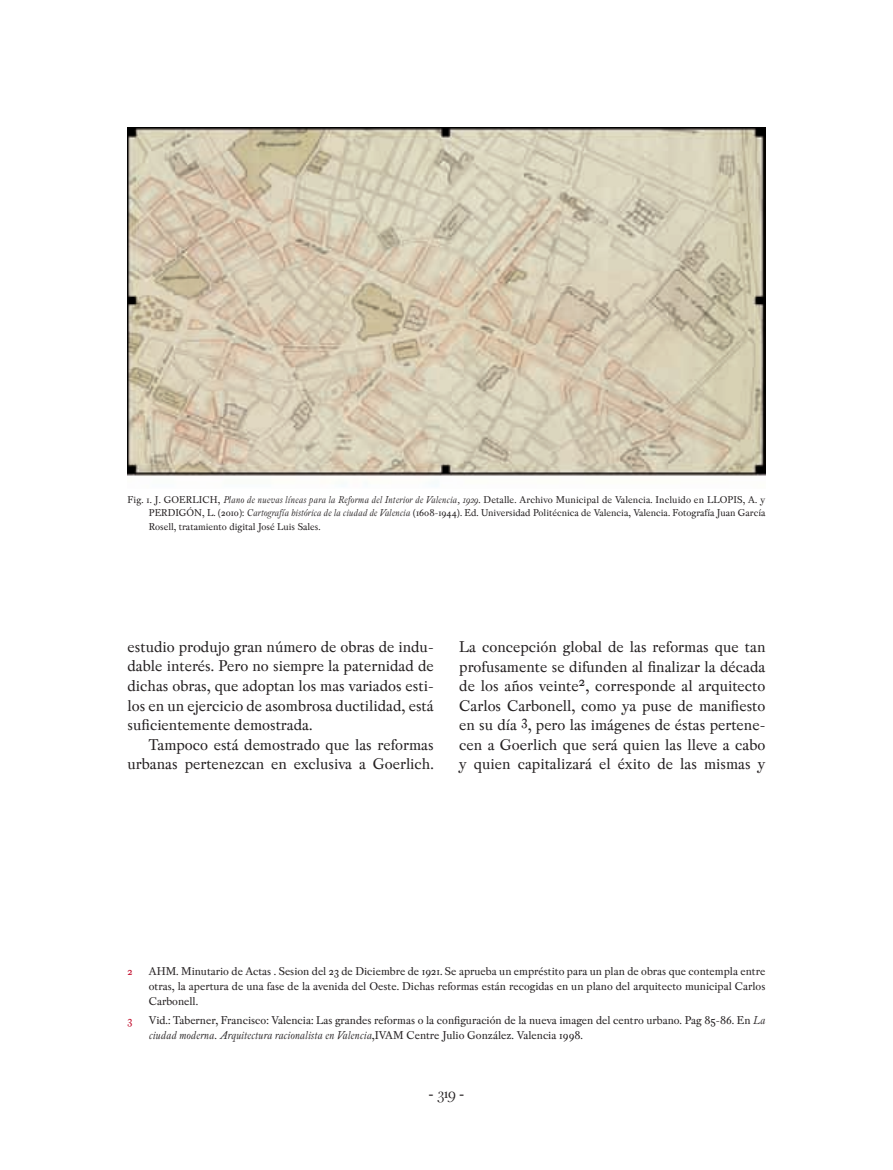
<style>
.page{position:relative;width:893px;height:1170px;background:#fff}
.page>*{position:absolute;margin:0;border:0;box-sizing:border-box;transform-origin:0 0}
.t1{font:18px "Peleguer";color:#231f20}
.t2{font:16.5px/19.5px "Pradell";color:#231f20;text-align:justify}
.endnote_text{font:12px/15px "Pradell";color:#231f20;text-align:justify}
.endnote_text-2{font:12px "Pradell";color:#c3102f}
.t3{font:10.5px/13.5px "Pradell";color:#231f20;text-align:justify}
.s1{font-style:italic}
</style>
<div class="page">
<img style="left:128px;top:128px;width:637px;height:358px">
<p class="t3" style="left:149px;top:492px;width:618px;text-indent:-21px">Fig. 1. J. GOERLICH, <span class="s1">Plano de nuevas líneas para la Reforma del Interior de Valencia, 1929</span>. Detalle. Archivo Municipal de Valencia. Incluido en LLOPIS, A. y PERDIGÓN, L. (2010): <span class="s1">Cartografía histórica de la ciudad de Valencia</span> (1608-1944). Ed. Universidad Politécnica de Valencia, Valencia. Fotografía Juan García Rosell, tratamiento digital José Luis Sales.</p>
<p class="t2" style="left:128px;top:637px;width:308px">estudio produjo gran número de obras de indu&shy;dable interés. Pero no siempre la paternidad de dichas obras, que adoptan los mas variados esti&shy;los en un ejercicio de asombrosa ductilidad, está suficientemente demostrada.</p>
<p class="t2" style="left:128px;top:734px;width:308px;text-align:right">Tampoco está demostrado que las reformas urbanas pertenezcan en exclusiva a Goerlich.</p>
<p class="t2" style="left:459px;top:637px;width:308px">La concepción global de las reformas que tan profusamente se difunden al finalizar la década de los años veinte<sup>2</sup>, corresponde al arquitecto Carlos Carbonell, como ya puse de manifiesto en su día <sup>3</sup>, pero las imágenes de éstas pertene&shy;cen a Goerlich que será quien las lleve a cabo y quien capitalizará el éxito de las mismas y</p>
<p class="endnote_text-2" style="left:128px;top:964px;width:7px">2</p>
<p class="endnote_text" style="left:149px;top:963px;width:618px">AHM. Minutario de Actas . Sesion del 23 de Diciembre de 1921. Se aprueba un empréstito para un plan de obras que contempla entre otras, la apertura de una fase de la avenida del Oeste. Dichas reformas están recogidas en un plano del arquitecto municipal Carlos Carbonell.</p>
<p class="endnote_text-2" style="left:128px;top:1013px;width:7px">3</p>
<p class="endnote_text" style="left:149px;top:1012px;width:618px">Vid.: Taberner, Francisco: Valencia: Las grandes reformas o la configuración de la nueva imagen del centro urbano. Pag 85-86. En <span class="s1">La ciudad moderna. Arquitectura racionalista en Valencia</span>,IVAM Centre Julio González. Valencia 1998.</p>
<p class="t1" style="left:429px;top:1083px;width:37px">- 319 -</p>
</div>
